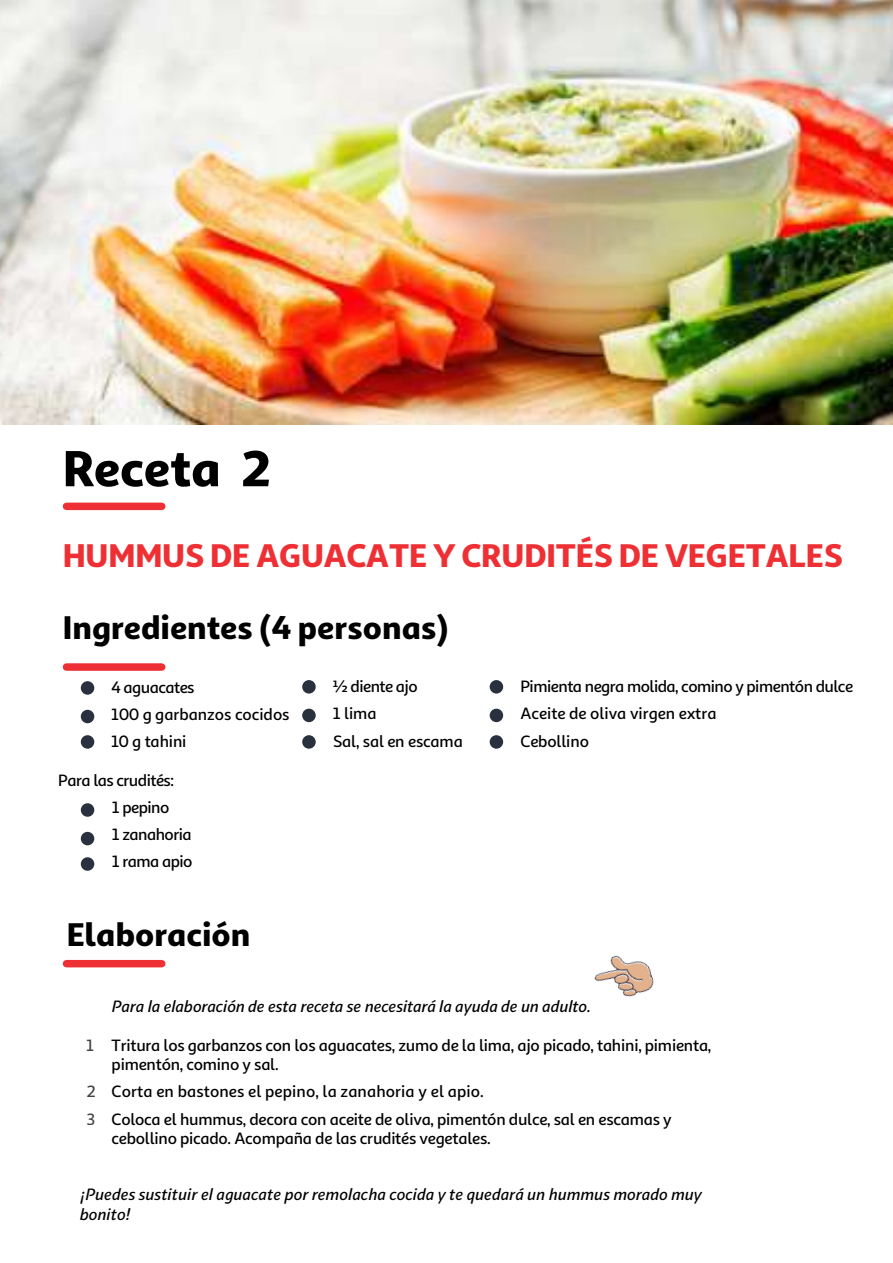
<style>
.page{position:relative;width:893px;height:1263px;background:#fff}
.page>*{position:absolute;margin:0;border:0;box-sizing:border-box;transform-origin:0 0}
.t1{font:900 51px "Sana Sans Alt";letter-spacing:-.005em;color:#000001}
.t2{font:900 33px "Sana Sans Alt";letter-spacing:-.005em;color:#ee3034}
.t3{font:900 33px "Sana Sans Alt";color:#000001}
.t4{font:500 16.5px/19.8px "Sana Sans Alt";letter-spacing:-.015em;color:#000}
.t5{font:italic 500 16.5px/19.8px "Sana Sans Alt";color:#000001}
.t6{font:500 16.5px/27px "Sana Sans Alt";letter-spacing:-.03em;color:#000001}
.t7{font:500 16.5px/27px "Sana Sans Alt";color:#000001}
.t8{font:500 16.5px/27.6px "Sana Sans Alt";letter-spacing:-.01em;color:#000001}
</style>
<div class="page">
<div style="left:66px;top:503px;width:96px;height:7px;background:#ee3034"></div>
<div style="left:66px;top:663px;width:96px;height:8px;background:#ee3034"></div>
<div style="left:66px;top:960px;width:96px;height:7px;background:#ee3034"></div>
<div style="left:81px;top:681px;width:13px;height:14px;background:#29303e;border-radius:50%"></div>
<div style="left:81px;top:710px;width:13px;height:13px;background:#29303e;border-radius:50%"></div>
<div style="left:81px;top:735px;width:13px;height:14px;background:#29303e;border-radius:50%"></div>
<div style="left:302px;top:680px;width:14px;height:13px;background:#29303e;border-radius:50%"></div>
<div style="left:302px;top:709px;width:14px;height:13px;background:#29303e;border-radius:50%"></div>
<img style="left:0;top:0;width:893px;height:424px">
<div style="left:302px;top:735px;width:14px;height:14px;background:#29303e;border-radius:50%"></div>
<div style="left:490px;top:680px;width:13px;height:13px;background:#29303e;border-radius:50%"></div>
<div style="left:490px;top:709px;width:13px;height:13px;background:#29303e;border-radius:50%"></div>
<div style="left:490px;top:735px;width:13px;height:14px;background:#29303e;border-radius:50%"></div>
<div style="left:81px;top:803px;width:13px;height:14px;background:#29303e;border-radius:50%"></div>
<div style="left:81px;top:832px;width:13px;height:13px;background:#29303e;border-radius:50%"></div>
<div style="left:81px;top:857px;width:13px;height:14px;background:#29303e;border-radius:50%"></div>
<img style="left:594px;top:955px;width:60px;height:42px">
<h1 class="t1" style="left:63px;top:428px;width:210px">Receta 2</h1>
<h2 class="t2" style="left:63px;top:530px;width:782px">HUMMUS DE AGUACATE Y CRUDITÉS DE VEGETALES</h2>
<h2 class="t3" style="left:63px;top:602px;width:387px">Ingredientes (4 personas)</h2>
<p class="t7" style="left:112px;top:673px;width:179px">4 aguacates<br>100 g garbanzos cocidos<br>10 g tahini</p>
<p class="t6" style="left:112px;top:766px;width:82px;text-indent:-54px">Para las crudités:<br>1 pepino<br>1 zanahoria<br>1 rama apio</p>
<h2 class="t3" style="left:67px;top:908px;width:185px">Elaboración</h2>
<p class="t8" style="left:333px;top:671px;width:131px">½ diente ajo<br>1 lima<br>Sal, sal en escama</p>
<p class="t6" style="left:520px;top:671px;width:334px;line-height:27.6px">Pimienta negra molida, comino y pimentón dulce<br>Aceite de oliva virgen extra<br>Cebollino</p>
<p class="t6" style="left:86px;top:1030px;width:9px">1</p>
<p class="t6" style="left:86px;top:1076px;width:11px;line-height:28px">2<br>3</p>
<p class="t5" style="left:112px;top:995px;width:481px">Para la elaboración de esta receta se necesitará la ayuda de un adulto.</p>
<p class="t4" style="left:112px;top:1034px;width:601px">Tritura los garbanzos con los aguacates, zumo de la lima, ajo picado, tahini, pimienta, pimentón, comino y sal.</p>
<p class="t4" style="left:112px;top:1075px;width:562px;line-height:28px">Corta en bastones el pepino, la zanahoria y el apio.<br>Coloca el hummus, decora con aceite de oliva, pimentón dulce, sal en escamas y</p>
<p class="t4" style="left:112px;top:1127px;width:381px">cebollino picado. Acompaña de las crudités vegetales.</p>
<p class="t5" style="left:80px;top:1183px;width:624px">¡Puedes sustituir el aguacate por remolacha cocida y te quedará un hummus morado muy bonito!</p>
</div>
